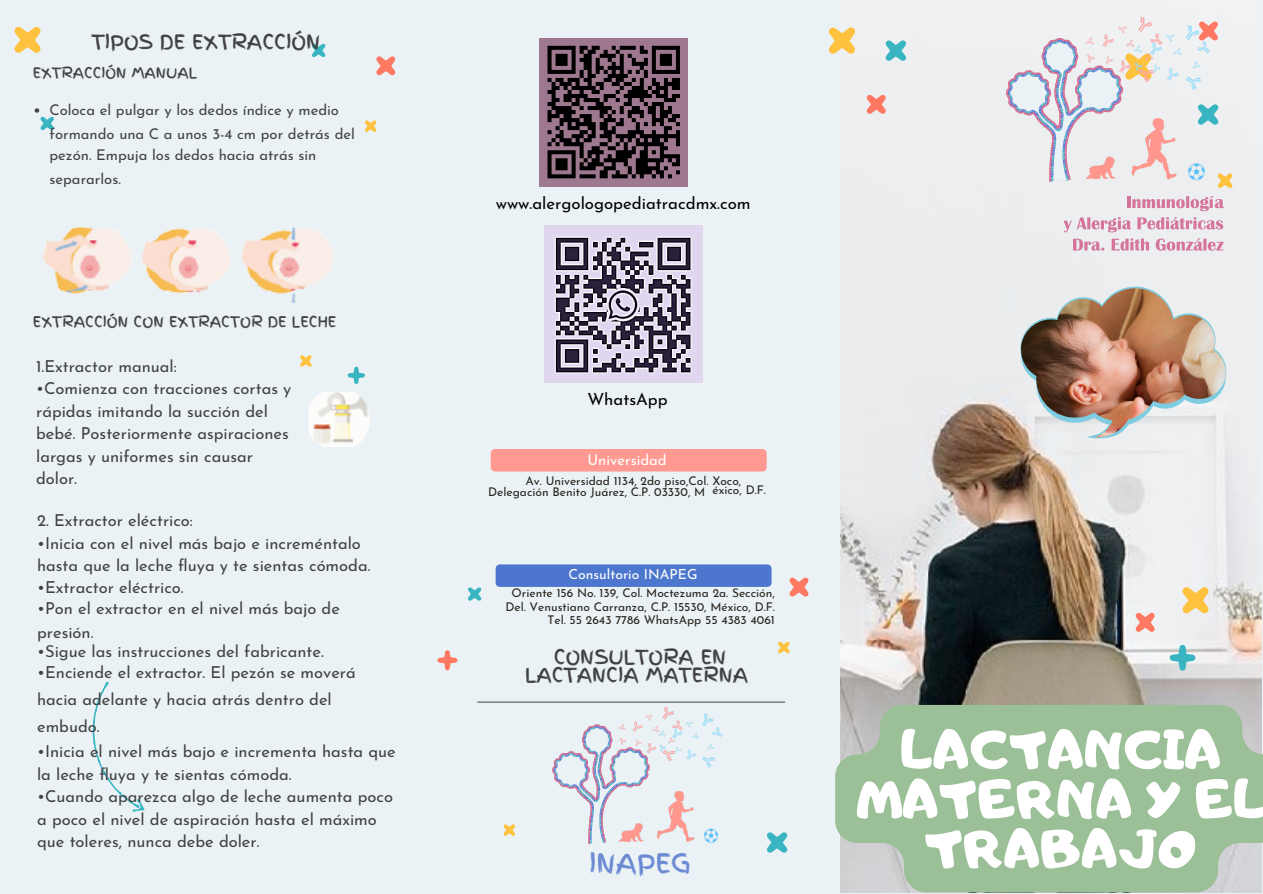
<style>
.page{position:relative;width:1263px;height:894px;background:#fff}
.page>*{position:absolute;margin:0;border:0;box-sizing:border-box;transform-origin:0 0}
.t1{font:52.35px/49.5px "Adigiana Toybox";color:#fff;text-align:center}
.t2{font:27px "Finger Paint";color:#6b8ad3}
.t3{font:19.95px "Finger Paint";color:#404040}
.t4{font:19.8px/18px "Finger Paint";color:#404040;text-align:center}
.t5{font:17.55px "Josefin Sans";color:#424242}
.t6{font:16.8px "Josefin Sans";color:#000}
.t7{font:16.5px/22.5px "Josefin Sans";color:#424242}
.t8{font:14.85px/23.5px "Josefin Sans";color:#424242}
.t9{font:14.85px "Finger Paint";color:#424242}
.t10{font:14.85px "Josefin Sans";color:#fff}
.t11{font:14.55px "Finger Paint";color:#424242}
.t12{font:13.95px "Josefin Sans";color:#fff}
.t13{font:12px/13.5px "Josefin Sans";color:#26231e}
</style>
<div class="page">
<div style="left:0;top:0;width:1263px;height:893px;background:#ebf2f5"></div>
<svg style="left:14px;top:27px;width:27px;height:26px"></svg>
<svg style="left:376px;top:56px;width:20px;height:19px"></svg>
<svg style="left:40px;top:116px;width:14px;height:14px"></svg>
<svg style="left:312px;top:44px;width:14px;height:13px"></svg>
<svg style="left:365px;top:120px;width:12px;height:12px"></svg>
<svg style="left:468px;top:587px;width:13px;height:13px"></svg>
<svg style="left:437px;top:650px;width:20px;height:20px"></svg>
<hr style="left:477px;top:701px;width:308px;height:1px;background:#404040">
<svg style="left:503px;top:824px;width:12px;height:11px"></svg>
<svg style="left:767px;top:832px;width:21px;height:20px"></svg>
<svg style="left:300px;top:355px;width:12px;height:12px"></svg>
<svg style="left:348px;top:366px;width:17px;height:18px"></svg>
<svg style="left:93px;top:681px;width:52px;height:130px"></svg>
<img style="left:841px;top:31px;width:420px;height:673px">
<img style="left:43px;top:227px;width:289px;height:76px">
<img style="left:309px;top:392px;width:61px;height:55px">
<svg style="left:778px;top:641px;width:12px;height:12px"></svg>
<svg style="left:789px;top:577px;width:20px;height:19px"></svg>
<svg style="left:829px;top:27px;width:26px;height:27px"></svg>
<svg style="left:866px;top:95px;width:20px;height:19px"></svg>
<svg style="left:885px;top:40px;width:21px;height:21px"></svg>
<svg style="left:1135px;top:612px;width:20px;height:19px"></svg>
<svg style="left:1182px;top:587px;width:27px;height:26px"></svg>
<svg style="left:1170px;top:644px;width:25px;height:26px"></svg>
<svg style="left:1230px;top:173px;width:3px;height:15px"></svg>
<div style="left:491px;top:449px;width:276px;height:22px;background:#ff9991;border-radius:4px"></div>
<div style="left:496px;top:564px;width:275px;height:22px;background:#4d77ce;border-radius:4px"></div>
<img style="left:529px;top:702px;width:209px;height:142px">
<div style="left:539px;top:38px;width:149px;height:148px;background:#9d788f"></div>
<svg style="left:547px;top:45px;width:133px;height:134px"></svg>
<img style="left:545px;top:226px;width:157px;height:156px">
<svg style="left:1127px;top:196px;width:97px;height:15px"></svg>
<svg style="left:1063px;top:217px;width:68px;height:15px"></svg>
<svg style="left:1137px;top:217px;width:86px;height:12px"></svg>
<svg style="left:1073px;top:238px;width:31px;height:12px"></svg>
<svg style="left:1112px;top:238px;width:37px;height:12px"></svg>
<svg style="left:1156px;top:238px;width:67px;height:12px"></svg>
<img style="left:978px;top:16px;width:252px;height:172px">
<img style="left:1021px;top:286px;width:205px;height:152px">
<svg style="left:835px;top:704px;width:428px;height:188px;background:#a0c09d"></svg>
<p class="t3" style="left:91px;top:27px;width:231px">TIPOS DE EXTRACCIÓN</p>
<p class="t11" style="left:33px;top:62px;width:166px">EXTRACCIÓN MANUAL</p>
<p class="t5" style="left:33px;top:103px;width:10px">•</p>
<p class="t8" style="left:49px;top:99px;width:307px">Coloca el pulgar y los dedos índice y medio formando una C a unos 3-4 cm por detrás del</p>
<p class="t8" style="left:49px;top:144px;width:268px">pezón. Empuja los dedos hacia atrás sin separarlos.</p>
<p class="t9" style="left:33px;top:311px;width:305px">EXTRACCIÓN CON EXTRACTOR DE LECHE</p>
<p class="t7" style="left:36px;top:356px;width:142px">1.Extractor manual:</p>
<p class="t7" style="left:36px;top:379px;width:257px">•Comienza con tracciones cortas y rápidas imitando la succión del bebé. Posteriormente aspiraciones largas y uniformes sin causar dolor.</p>
<p class="t7" style="left:37px;top:511px;width:157px">2. Extractor eléctrico:</p>
<p class="t7" style="left:37px;top:533px;width:335px">•Inicia con el nivel más bajo e increméntalo hasta que la leche fluya y te sientas cómoda.</p>
<p class="t7" style="left:37px;top:577px;width:148px">•Extractor eléctrico.</p>
<p class="t7" style="left:37px;top:598px;width:304px;line-height:23.5px">•Pon el extractor en el nivel más bajo de presión.</p>
<p class="t7" style="left:37px;top:641px;width:288px">•Sigue las instrucciones del fabricante.</p>
<p class="t7" style="left:37px;top:660px;width:320px;line-height:27px">•Enciende el extractor. El pezón se moverá hacia adelante y hacia atrás dentro del embudo.</p>
<p class="t7" style="left:37px;top:741px;width:360px">•Inicia el nivel más bajo e incrementa hasta que la leche fluya y te sientas cómoda.</p>
<p class="t7" style="left:37px;top:786px;width:357px">•Cuando aparezca algo de leche aumenta poco a poco el nivel de aspiración hasta el máximo que toleres, nunca debe doler.</p>
<p class="t6" style="left:496px;top:197px;width:256px">www.alergologopediatracdmx.com</p>
<p class="t6" style="left:587px;top:392px;width:82px">WhatsApp</p>
<p class="t10" style="left:587px;top:453px;width:81px">Universidad</p>
<p class="t13" style="left:488px;top:476px;width:255px;line-height:11.2px;text-indent:37px">Av. Universidad 1134, 2do piso,Col. Xoco,<br>Delegación Benito Juárez, C.P. 03330, M</p>
<p class="t13" style="left:713px;top:484px;width:55px">éxico, D.F.</p>
<p class="t12" style="left:568px;top:568px;width:130px">Consultorio INAPEG</p>
<p class="t13" style="left:505px;top:587px;width:271px;text-align:right">Oriente 156 No. 139, Col. Moctezuma 2a. Sección,<br>Del. Venustiano Carranza, C.P. 15530, México, D.F.<br>Tel. 55 2643 7786 WhatsApp 55 4383 4061</p>
<p class="t4" style="left:525px;top:648px;width:224px">CONSULTORA EN<br>LACTANCIA MATERNA</p>
<h2 class="t2" style="left:589px;top:842px;width:103px">INAPEG</h2>
<h1 class="t1" style="left:856px;top:724px;width:412px">LACTANCIA<br>MATERNA Y EL<br>TRABAJO</h1>
</div>
